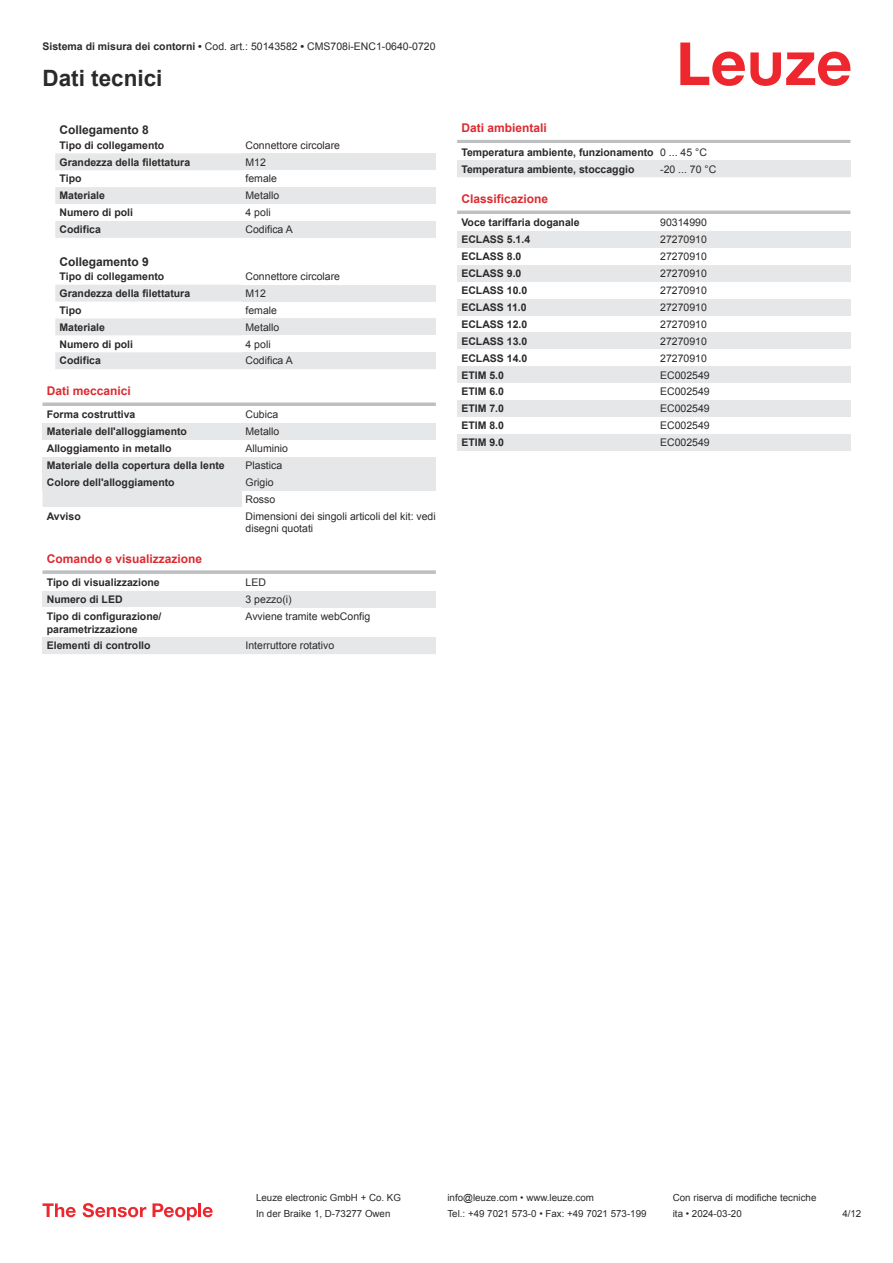
<style>
.page{position:relative;width:893px;height:1263px;background:#fff}
.page>*{position:absolute;margin:0;border:0;box-sizing:border-box;transform-origin:0 0}
.t1{font:700 22.5px "Arial";color:#2b292a}
.t2{font:700 12px "Arial";color:#db2a30}
.t3{font:700 12px "Arial";color:#2b292a}
.t4{font:700 10.5px/12.6px "Arial";color:#2b292a}
.t5{font:10.5px/17px "Arial";color:#2b292a}
.t6{font:9.75px "Arial";color:#2b292a}
.s1{font-weight:700}
.s2{font-weight:400}
</style>
<div class="page">
<svg style="left:680px;top:43px;width:170px;height:43px"></svg>
<svg style="left:43px;top:153px;width:199px;height:354px"></svg>
<div style="left:242px;top:153px;width:194px;height:17px;background:#e6e7e9"></div>
<div style="left:242px;top:187px;width:194px;height:17px;background:#e6e7e9"></div>
<div style="left:242px;top:221px;width:194px;height:17px;background:#e6e7e9"></div>
<div style="left:242px;top:285px;width:194px;height:17px;background:#e6e7e9"></div>
<div style="left:242px;top:318px;width:194px;height:17px;background:#e6e7e9"></div>
<div style="left:242px;top:352px;width:194px;height:17px;background:#e6e7e9"></div>
<div style="left:43px;top:386px;width:393px;height:18px;background:#fff"></div>
<svg style="left:43px;top:402px;width:393px;height:4px;background:#c5c7c8"></svg>
<div style="left:43px;top:406px;width:199px;height:17px;background:#fff"></div>
<div style="left:43px;top:423px;width:199px;height:17px;background:#e6e7e9"></div>
<div style="left:242px;top:423px;width:194px;height:17px;background:#e6e7e9"></div>
<div style="left:43px;top:440px;width:199px;height:17px;background:#fff"></div>
<div style="left:43px;top:457px;width:199px;height:17px;background:#e6e7e9"></div>
<div style="left:242px;top:457px;width:194px;height:17px;background:#e6e7e9"></div>
<div style="left:43px;top:474px;width:199px;height:17px;background:#e6e7e9"></div>
<div style="left:242px;top:474px;width:194px;height:17px;background:#e6e7e9"></div>
<svg style="left:43px;top:570px;width:393px;height:4px;background:#c3c5c7"></svg>
<div style="left:43px;top:591px;width:199px;height:17px;background:#e6e7e9"></div>
<div style="left:242px;top:591px;width:194px;height:17px;background:#e6e7e9"></div>
<div style="left:43px;top:637px;width:199px;height:17px;background:#e6e7e9"></div>
<div style="left:242px;top:637px;width:194px;height:17px;background:#e6e7e9"></div>
<hr style="left:457px;top:140px;width:393px;height:3px;background:#bdbfc1">
<div style="left:457px;top:160px;width:200px;height:17px;background:#e6e7e9"></div>
<div style="left:657px;top:160px;width:193px;height:17px;background:#e6e7e9"></div>
<hr style="left:457px;top:211px;width:393px;height:3px;background:#bdbfc1">
<div style="left:457px;top:231px;width:200px;height:17px;background:#e6e7e9"></div>
<div style="left:657px;top:231px;width:193px;height:17px;background:#e6e7e9"></div>
<div style="left:457px;top:265px;width:200px;height:17px;background:#e6e7e9"></div>
<div style="left:657px;top:265px;width:193px;height:17px;background:#e6e7e9"></div>
<div style="left:457px;top:299px;width:200px;height:17px;background:#e6e7e9"></div>
<div style="left:657px;top:299px;width:193px;height:17px;background:#e6e7e9"></div>
<div style="left:457px;top:332px;width:200px;height:17px;background:#e6e7e9"></div>
<div style="left:657px;top:332px;width:193px;height:17px;background:#e6e7e9"></div>
<div style="left:457px;top:366px;width:200px;height:17px;background:#e6e7e9"></div>
<div style="left:657px;top:366px;width:193px;height:17px;background:#e6e7e9"></div>
<div style="left:457px;top:400px;width:200px;height:17px;background:#e6e7e9"></div>
<div style="left:657px;top:400px;width:193px;height:17px;background:#e6e7e9"></div>
<div style="left:457px;top:434px;width:200px;height:17px;background:#e6e7e9"></div>
<div style="left:657px;top:434px;width:193px;height:17px;background:#e6e7e9"></div>
<svg style="left:43px;top:1203px;width:33px;height:14px"></svg>
<svg style="left:83px;top:1203px;width:63px;height:14px"></svg>
<svg style="left:153px;top:1203px;width:44px;height:17px"></svg>
<hr style="left:198px;top:1203px;width:3px;height:14px;background:#ed272d">
<svg style="left:203px;top:1207px;width:10px;height:10px"></svg>
<p class="t5" style="left:43px;top:39px;width:395px"><span class="s1">Sistema di misura dei contorni •</span> Cod. art.: 50143582 <span class="s1">•</span> CMS708i-ENC1-0640-0720</p>
<h1 class="t1" style="left:43px;top:70px;width:122px">Dati tecnici</h1>
<p class="t3" style="left:60px;top:126px;width:91px">Collegamento 8</p>
<p class="t4" style="left:60px;top:140px;width:106px">Tipo di collegamento</p>
<p class="t5" style="left:246px;top:137px;width:96px">Connettore circolare</p>
<p class="t4" style="left:60px;top:157px;width:132px">Grandezza della filettatura</p>
<p class="t5" style="left:246px;top:154px;width:22px">M12</p>
<p class="t4" style="left:60px;top:173px;width:23px">Tipo</p>
<p class="t5" style="left:246px;top:171px;width:33px">female</p>
<p class="t4" style="left:60px;top:190px;width:47px">Materiale</p>
<p class="t5" style="left:246px;top:188px;width:35px">Metallo</p>
<p class="t4" style="left:60px;top:207px;width:75px">Numero di poli</p>
<p class="t5" style="left:246px;top:205px;width:27px">4 poli</p>
<p class="t4" style="left:60px;top:224px;width:43px">Codifica</p>
<p class="t5" style="left:246px;top:222px;width:49px">Codifica A</p>
<p class="t3" style="left:60px;top:257px;width:91px">Collegamento 9</p>
<p class="t4" style="left:60px;top:271px;width:106px">Tipo di collegamento</p>
<p class="t5" style="left:246px;top:269px;width:96px">Connettore circolare</p>
<p class="t4" style="left:60px;top:288px;width:132px">Grandezza della filettatura</p>
<p class="t5" style="left:246px;top:286px;width:22px">M12</p>
<p class="t4" style="left:60px;top:305px;width:23px">Tipo</p>
<p class="t5" style="left:246px;top:303px;width:33px">female</p>
<p class="t4" style="left:60px;top:322px;width:47px">Materiale</p>
<p class="t5" style="left:246px;top:319px;width:35px">Metallo</p>
<p class="t4" style="left:60px;top:339px;width:75px">Numero di poli</p>
<p class="t5" style="left:246px;top:336px;width:27px">4 poli</p>
<p class="t4" style="left:60px;top:355px;width:43px">Codifica</p>
<p class="t5" style="left:246px;top:353px;width:49px">Codifica A</p>
<p class="t2" style="left:47px;top:386px;width:86px">Dati meccanici</p>
<p class="t4" style="left:47px;top:409px;width:90px">Forma costruttiva</p>
<p class="t5" style="left:246px;top:407px;width:34px">Cubica</p>
<p class="t4" style="left:47px;top:426px;width:142px">Materiale dell'alloggiamento</p>
<p class="t5" style="left:246px;top:424px;width:35px">Metallo</p>
<p class="t4" style="left:47px;top:443px;width:126px">Alloggiamento in metallo</p>
<p class="t5" style="left:246px;top:441px;width:44px">Alluminio</p>
<p class="t4" style="left:47px;top:460px;width:179px">Materiale della copertura della lente</p>
<p class="t5" style="left:246px;top:458px;width:38px">Plastica</p>
<p class="t4" style="left:47px;top:477px;width:129px">Colore dell'alloggiamento</p>
<p class="t5" style="left:246px;top:475px;width:31px">Grigio<br>Rosso</p>
<p class="t4" style="left:47px;top:511px;width:36px">Avviso</p>
<p class="t5" style="left:246px;top:511px;width:192px;line-height:12.6px">Dimensioni dei singoli articoli del kit: vedi disegni quotati</p>
<p class="t2" style="left:47px;top:554px;width:157px">Comando e visualizzazione</p>
<p class="t4" style="left:47px;top:577px;width:115px">Tipo di visualizzazione</p>
<p class="t5" style="left:246px;top:575px;width:22px">LED</p>
<p class="t4" style="left:47px;top:594px;width:77px">Numero di LED</p>
<p class="t5" style="left:246px;top:592px;width:48px">3 pezzo(i)</p>
<p class="t4" style="left:47px;top:611px;width:116px">Tipo di configurazione/ parametrizzazione</p>
<p class="t5" style="left:246px;top:609px;width:126px">Avviene tramite webConfig</p>
<p class="t4" style="left:47px;top:640px;width:105px">Elementi di controllo</p>
<p class="t5" style="left:246px;top:638px;width:90px">Interruttore rotativo</p>
<p class="t2" style="left:461px;top:123px;width:87px">Dati ambientali</p>
<p class="t4" style="left:461px;top:144px;width:247px;line-height:17px">Temperatura ambiente, funzionamento <span class="s2">0 ... 45 °C<br></span>Temperatura ambiente, stoccaggio</p>
<p class="t5" style="left:660px;top:161px;width:58px">-20 ... 70 °C</p>
<p class="t2" style="left:461px;top:194px;width:88px">Classificazione</p>
<p class="t4" style="left:461px;top:217px;width:120px">Voce tariffaria doganale</p>
<p class="t5" style="left:660px;top:215px;width:48px">90314990</p>
<p class="t4" style="left:461px;top:234px;width:70px">ECLASS 5.1.4</p>
<p class="t5" style="left:660px;top:232px;width:48px">27270910</p>
<p class="t4" style="left:461px;top:251px;width:62px">ECLASS 8.0</p>
<p class="t5" style="left:660px;top:249px;width:48px">27270910</p>
<p class="t4" style="left:461px;top:268px;width:62px">ECLASS 9.0</p>
<p class="t5" style="left:660px;top:266px;width:48px">27270910</p>
<p class="t4" style="left:461px;top:285px;width:67px">ECLASS 10.0</p>
<p class="t5" style="left:660px;top:283px;width:48px">27270910</p>
<p class="t4" style="left:461px;top:302px;width:67px">ECLASS 11.0</p>
<p class="t5" style="left:660px;top:300px;width:48px">27270910</p>
<p class="t4" style="left:461px;top:319px;width:67px">ECLASS 12.0</p>
<p class="t5" style="left:660px;top:317px;width:48px">27270910</p>
<p class="t4" style="left:461px;top:336px;width:67px">ECLASS 13.0</p>
<p class="t5" style="left:660px;top:333px;width:48px">27270910</p>
<p class="t4" style="left:461px;top:353px;width:67px">ECLASS 14.0</p>
<p class="t5" style="left:660px;top:350px;width:48px">27270910</p>
<p class="t4" style="left:461px;top:369px;width:44px">ETIM 5.0</p>
<p class="t5" style="left:660px;top:367px;width:51px">EC002549</p>
<p class="t4" style="left:461px;top:386px;width:44px">ETIM 6.0</p>
<p class="t5" style="left:660px;top:384px;width:51px">EC002549</p>
<p class="t4" style="left:461px;top:403px;width:44px">ETIM 7.0</p>
<p class="t5" style="left:660px;top:401px;width:51px">EC002549</p>
<p class="t4" style="left:461px;top:420px;width:44px">ETIM 8.0</p>
<p class="t5" style="left:660px;top:418px;width:51px">EC002549</p>
<p class="t4" style="left:461px;top:437px;width:44px">ETIM 9.0</p>
<p class="t5" style="left:660px;top:435px;width:51px">EC002549</p>
<p class="t6" style="left:256px;top:1194px;width:146px">Leuze electronic GmbH + Co. KG</p>
<p class="t6" style="left:447px;top:1194px;width:148px">info@leuze.com • www.leuze.com</p>
<p class="t6" style="left:673px;top:1194px;width:145px">Con riserva di modifiche tecniche</p>
<p class="t6" style="left:256px;top:1210px;width:136px">In der Braike 1, D-73277 Owen</p>
<p class="t6" style="left:447px;top:1210px;width:201px">Tel.: +49 7021 573-0 • Fax: +49 7021 573-199</p>
<p class="t6" style="left:673px;top:1210px;width:70px">ita • 2024-03-20</p>
<p class="t6" style="left:842px;top:1210px;width:20px">4 /12</p>
</div>
